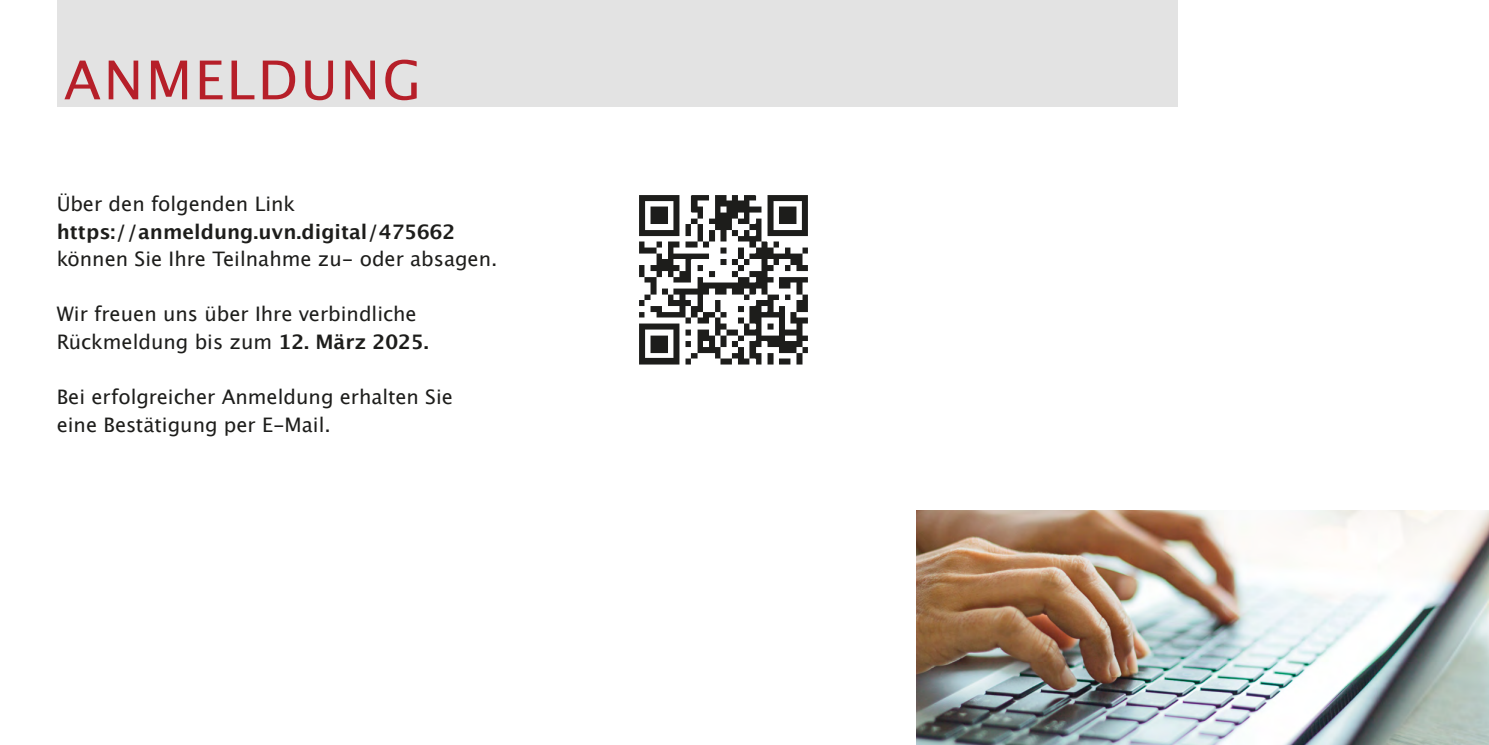
<style>
.page{position:relative;width:1489px;height:745px;background:#fff}
.page>*{position:absolute;margin:0;border:0;box-sizing:border-box;transform-origin:0 0}
.t1{font:53.5px "Lucida San Rom";letter-spacing:.05em;color:#b61f29}
.t2{font:20px "Lucida San Rom";color:#1d1d1b}
.t3{font:20px "Lucida San Dem";color:#1d1d1b}
.s1{font-family:"Lucida San Dem"}
</style>
<div class="page">
<img style="left:916px;top:510px;width:572px;height:234px">
<div style="left:57px;top:0;width:1120px;height:106px;background:#e3e3e3"></div>
<img style="left:639px;top:195px;width:169px;height:170px">
<p class="t1" style="left:64px;top:46px;width:359px">ANMELDUNG</p>
<p class="t2" style="left:57px;top:191px;width:240px">Über den folgenden Link</p>
<p class="t3" style="left:57px;top:219px;width:400px">https://anmeldung.uvn.digital/475662</p>
<p class="t2" style="left:57px;top:246px;width:442px">können Sie Ihre Teilnahme zu- oder absagen.</p>
<p class="t2" style="left:57px;top:301px;width:361px">Wir freuen uns über Ihre verbindliche</p>
<p class="t2" style="left:57px;top:329px;width:373px">Rückmeldung bis zum <span class="s1">12. März 2025.</span></p>
<p class="t2" style="left:57px;top:384px;width:398px">Bei erfolgreicher Anmeldung erhalten Sie</p>
<p class="t2" style="left:57px;top:411px;width:275px">eine Bestätigung per E-Mail.</p>
</div>
